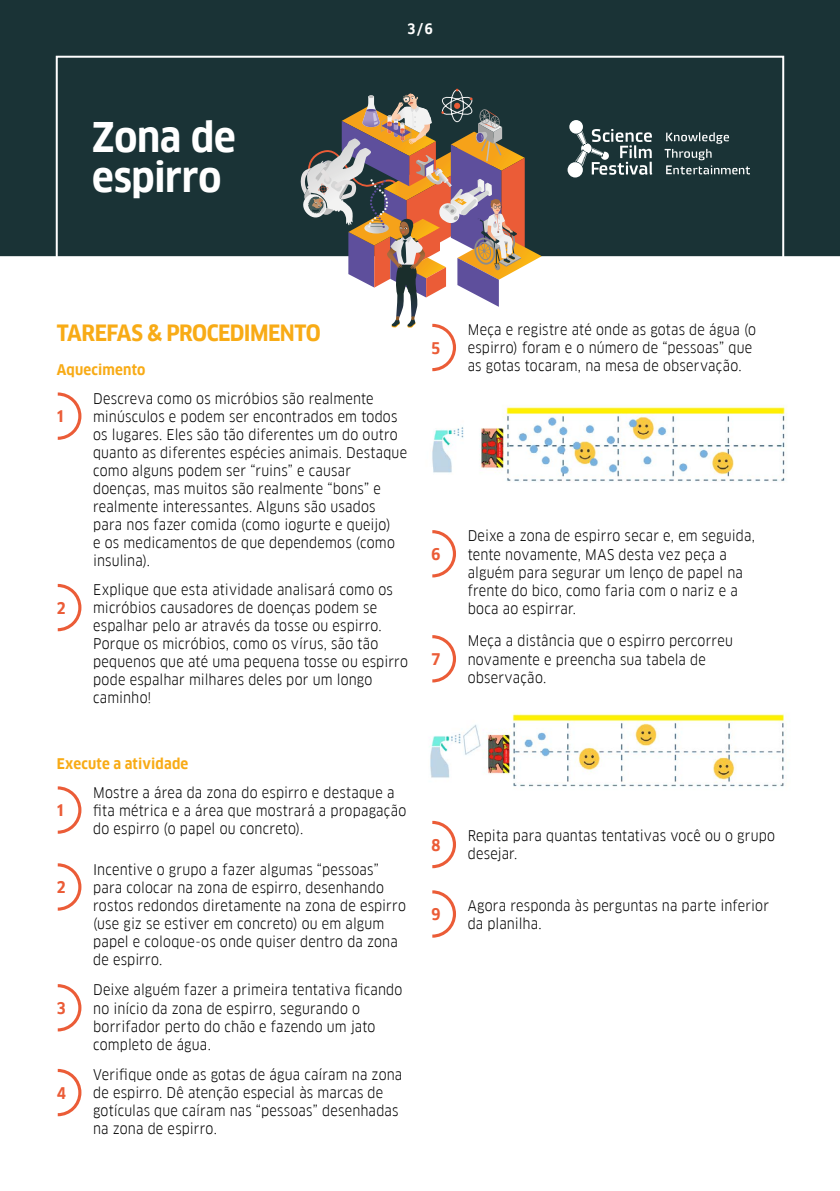
<style>
.page{position:relative;width:840px;height:1191px;background:#fff}
.page>*{position:absolute;margin:0;border:0;box-sizing:border-box;transform-origin:0 0}
.t1{font:700 40px/40px "Goethe FF Clan";letter-spacing:-.01em;color:#fff}
.t2{font:700 22px "Goethe FF Clan";letter-spacing:-.03em;color:#f8ab16}
.t3{font:700 15.8px "Goethe FF Clan";color:#eb5c37}
.t4{font:14.4px/18px "Goethe FF Clan";letter-spacing:.01em;color:#000}
.t5{font:700 14.4px "Goethe FF Clan";letter-spacing:.015em;color:#f8ab16}
.t6{font:700 14px "Goethe FF Clan";color:#fff}
</style>
<div class="page">
<div style="left:0;top:0;width:839px;height:256px;background:#1a3336"></div>
<svg style="left:567px;top:120px;width:182px;height:57px;background:#44595b"></svg>
<div style="left:56px;top:56px;width:727px;height:208px;border:2px solid #fff"></div>
<svg style="left:58px;top:392px;width:23px;height:48px"></svg>
<svg style="left:58px;top:786px;width:23px;height:47px"></svg>
<svg style="left:58px;top:584px;width:23px;height:47px"></svg>
<svg style="left:58px;top:863px;width:23px;height:47px"></svg>
<svg style="left:58px;top:984px;width:23px;height:47px"></svg>
<svg style="left:58px;top:1068px;width:23px;height:48px"></svg>
<svg style="left:300px;top:89px;width:241px;height:282px"></svg>
<svg style="left:432px;top:530px;width:24px;height:47px"></svg>
<svg style="left:432px;top:635px;width:24px;height:47px"></svg>
<svg style="left:432px;top:821px;width:24px;height:47px"></svg>
<svg style="left:432px;top:890px;width:24px;height:47px"></svg>
<img style="left:432px;top:406px;width:354px;height:76px">
<img style="left:429px;top:714px;width:356px;height:73px">
<h1 class="t1" style="left:92px;top:118px;width:145px">Zona de espirro</h1>
<p class="t6" style="left:407px;top:21px;width:27px">3/6</p>
<h2 class="t2" style="left:57px;top:320px;width:265px">TAREFAS &amp; PROCEDIMENTO</h2>
<p class="t5" style="left:57px;top:361px;width:90px">Aquecimento</p>
<p class="t3" style="left:57px;top:407px;width:8px">1</p>
<p class="t3" style="left:57px;top:599px;width:10px">2</p>
<p class="t4" style="left:93px;top:389px;width:315px">Descreva como os micróbios são realmente minúsculos e podem ser encontrados em todos os lugares. Eles são tão diferentes um do outro quanto as diferentes espécies animais. Destaque como alguns podem ser “ruins” e causar doenças, mas muitos são realmente “bons” e realmente interessantes. Alguns são usados para nos fazer comida (como iogurte e queijo)<br>e os medicamentos de que dependemos (como insulina).</p>
<p class="t4" style="left:93px;top:581px;width:316px">Explique que esta atividade analisará como os micróbios causadores de doenças podem se espalhar pelo ar através da tosse ou espirro.<br>Porque os micróbios, como os vírus, são tão pequenos que até uma pequena tosse ou espirro pode espalhar milhares deles por um longo caminho!</p>
<p class="t5" style="left:57px;top:755px;width:133px">Execute a atividade</p>
<p class="t3" style="left:57px;top:801px;width:8px">1</p>
<p class="t3" style="left:57px;top:878px;width:10px">2</p>
<p class="t3" style="left:57px;top:999px;width:10px">3</p>
<p class="t3" style="left:57px;top:1083px;width:11px">4</p>
<p class="t4" style="left:93px;top:783px;width:314px">Mostre a área da zona do espirro e destaque a fita métrica e a área que mostrará a propagação do espirro (o papel ou concreto).</p>
<p class="t4" style="left:93px;top:860px;width:314px">Incentive o grupo a fazer algumas “pessoas” para colocar na zona de espirro, desenhando rostos redondos diretamente na zona de espirro (use giz se estiver em concreto) ou em algum papel e coloque-os onde quiser dentro da zona de espirro.</p>
<p class="t4" style="left:93px;top:981px;width:311px">Deixe alguém fazer a primeira tentativa ficando no início da zona de espirro, segurando o borrifador perto do chão e fazendo um jato completo de água.</p>
<p class="t4" style="left:93px;top:1066px;width:310px">Verifique onde as gotas de água caíram na zona de espirro. Dê atenção especial às marcas de gotículas que caíram nas “pessoas” desenhadas na zona de espirro.</p>
<p class="t3" style="left:431px;top:339px;width:10px">5</p>
<p class="t3" style="left:431px;top:545px;width:10px">6</p>
<p class="t3" style="left:431px;top:650px;width:10px">7</p>
<p class="t3" style="left:431px;top:835px;width:10px">8</p>
<p class="t3" style="left:431px;top:905px;width:10px">9</p>
<p class="t4" style="left:467px;top:321px;width:290px">Meça e registre até onde as gotas de água (o espirro) foram e o número de “pessoas” que as gotas tocaram, na mesa de observação.</p>
<p class="t4" style="left:467px;top:527px;width:288px">Deixe a zona de espirro secar e, em seguida, tente novamente, MAS desta vez peça a alguém para segurar um lenço de papel na frente do bico, como faria com o nariz e a boca ao espirrar.</p>
<p class="t4" style="left:467px;top:632px;width:266px">Meça a distância que o espirro percorreu novamente e preencha sua tabela de observação.</p>
<p class="t4" style="left:467px;top:827px;width:309px">Repita para quantas tentativas você ou o grupo desejar.</p>
<p class="t4" style="left:467px;top:896px;width:303px">Agora responda às perguntas na parte inferior da planilha.</p>
</div>
